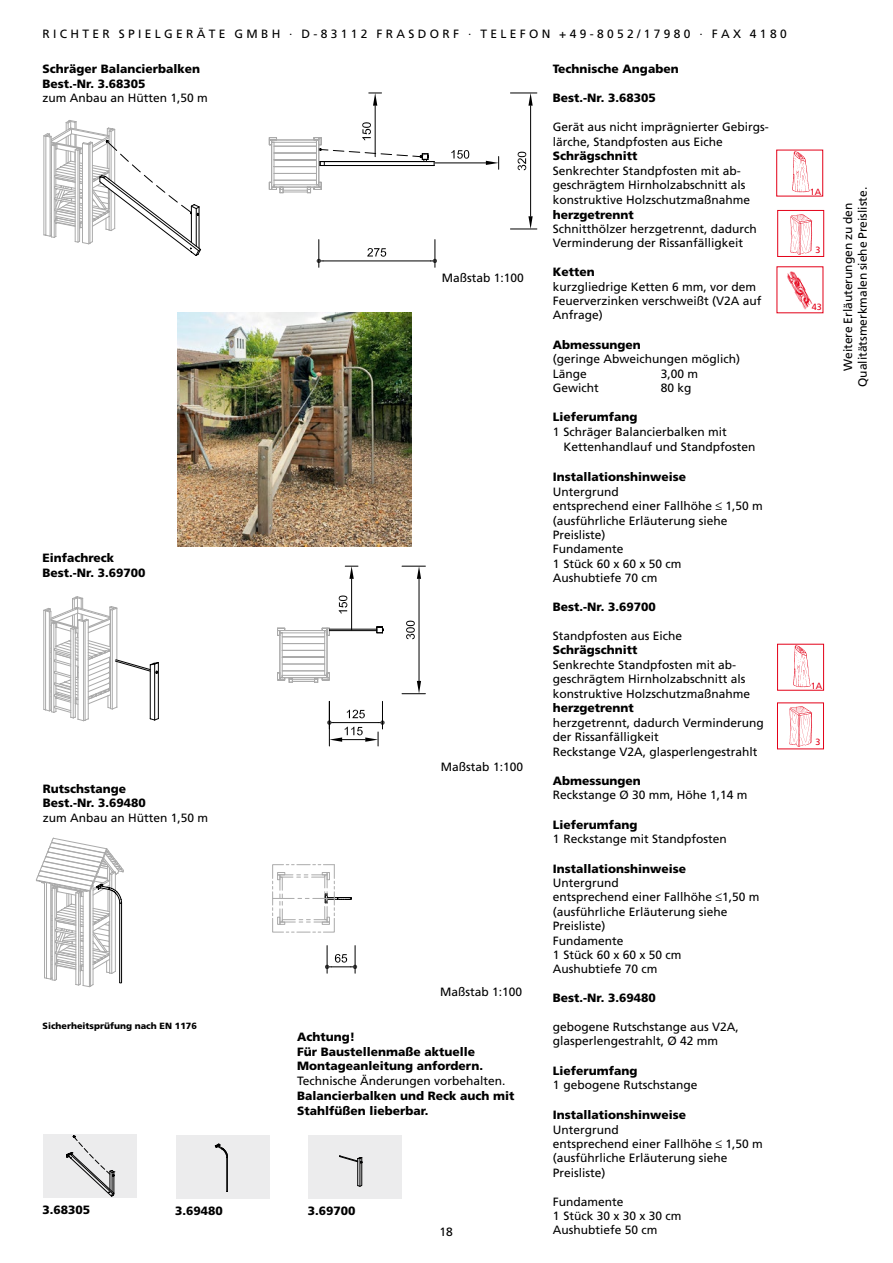
<style>
.page{position:relative;width:893px;height:1263px;background:#fff}
.page>*{position:absolute;margin:0;border:0;box-sizing:border-box;transform-origin:0 0}
.t1{font:12px/14.4px "Frutiger LT";color:#000}
.t2{font:900 12px/14.4px "Frutiger LT";color:#000}
.t3{font:12px "Frutiger LT";letter-spacing:.28em;color:#000}
.t4{font:900 9px "Frutiger LT";color:#000}
.t5{font:9px "Frutiger LT";color:#e30018}
.s1{font-family:"Script MT Bold"}
</style>
<div class="page">
<div style="left:777px;top:210px;width:47px;height:47px;border:1px solid #e30018"></div>
<img style="left:790px;top:214px;width:22px;height:40px">
<div style="left:776px;top:150px;width:47px;height:46px;border:1px solid #e30018"></div>
<img style="left:787px;top:151px;width:25px;height:44px">
<img style="left:776px;top:254px;width:47px;height:60px">
<div style="left:777px;top:702px;width:47px;height:47px;border:1px solid #e30018"></div>
<img style="left:789px;top:706px;width:23px;height:41px">
<img style="left:178px;top:312px;width:234px;height:234px">
<div style="left:777px;top:644px;width:47px;height:47px;border:1px solid #e30018"></div>
<img style="left:788px;top:645px;width:25px;height:43px">
<div style="left:43px;top:1134px;width:94px;height:64px;background:#ececed"></div>
<svg style="left:66px;top:1136px;width:50px;height:61px"></svg>
<div style="left:176px;top:1135px;width:94px;height:63px;background:#ececed"></div>
<div style="left:308px;top:1135px;width:93px;height:63px;background:#ececed"></div>
<hr style="left:227px;top:1157px;width:1px;height:34px;background:#000">
<hr style="left:226px;top:1157px;width:1px;height:34px;background:#000">
<svg style="left:215px;top:1144px;width:13px;height:13px"></svg>
<svg style="left:339px;top:1155px;width:24px;height:32px"></svg>
<svg style="left:43px;top:120px;width:158px;height:136px"></svg>
<hr style="left:274px;top:146px;width:42px;height:1px;background:#aaa">
<hr style="left:274px;top:180px;width:42px;height:1px;background:#aaa">
<hr style="left:274px;top:173px;width:42px;height:1px;background:#aaa">
<hr style="left:274px;top:166px;width:42px;height:1px;background:#aaa">
<hr style="left:274px;top:160px;width:42px;height:1px;background:#aaa">
<hr style="left:274px;top:153px;width:42px;height:1px;background:#aaa">
<hr style="left:272px;top:142px;width:44px;height:1px;background:#aaa">
<hr style="left:276px;top:140px;width:38px;height:1px;background:#aaa">
<hr style="left:316px;top:140px;width:1px;height:45px;background:#aaa">
<hr style="left:318px;top:145px;width:1px;height:37px;background:#aaa">
<hr style="left:274px;top:142px;width:1px;height:45px;background:#aaa">
<hr style="left:271px;top:145px;width:1px;height:37px;background:#aaa">
<svg style="left:269px;top:137px;width:8px;height:8px"></svg>
<svg style="left:269px;top:182px;width:53px;height:12px"></svg>
<hr style="left:323px;top:260px;width:108px;height:1px;background:#000">
<svg style="left:317px;top:240px;width:6px;height:27px"></svg>
<svg style="left:431px;top:240px;width:6px;height:27px"></svg>
<svg style="left:367px;top:248px;width:19px;height:9px"></svg>
<hr style="left:375px;top:106px;width:1px;height:51px;background:#000">
<svg style="left:369px;top:93px;width:13px;height:13px"></svg>
<svg style="left:314px;top:122px;width:121px;height:44px"></svg>
<hr style="left:435px;top:162px;width:51px;height:1px;background:#000">
<svg style="left:486px;top:156px;width:13px;height:13px"></svg>
<svg style="left:451px;top:150px;width:18px;height:9px"></svg>
<hr style="left:530px;top:106px;width:1px;height:110px;background:#000">
<svg style="left:510px;top:93px;width:27px;height:13px"></svg>
<svg style="left:510px;top:216px;width:27px;height:14px"></svg>
<svg style="left:518px;top:152px;width:8px;height:18px"></svg>
<svg style="left:43px;top:596px;width:116px;height:125px"></svg>
<hr style="left:282px;top:636px;width:43px;height:1px;background:#aaa">
<hr style="left:282px;top:670px;width:43px;height:1px;background:#aaa">
<hr style="left:282px;top:664px;width:43px;height:1px;background:#aaa">
<hr style="left:282px;top:657px;width:43px;height:1px;background:#aaa">
<hr style="left:282px;top:650px;width:43px;height:1px;background:#aaa">
<hr style="left:282px;top:643px;width:43px;height:1px;background:#aaa">
<hr style="left:280px;top:632px;width:45px;height:1px;background:#aaa">
<hr style="left:285px;top:630px;width:37px;height:1px;background:#aaa">
<hr style="left:282px;top:633px;width:1px;height:45px;background:#aaa">
<hr style="left:280px;top:635px;width:1px;height:38px;background:#aaa">
<svg style="left:277px;top:628px;width:9px;height:8px"></svg>
<hr style="left:324px;top:630px;width:1px;height:45px;background:#aaa">
<hr style="left:327px;top:635px;width:1px;height:38px;background:#aaa">
<svg style="left:322px;top:627px;width:8px;height:9px"></svg>
<svg style="left:277px;top:672px;width:53px;height:11px"></svg>
<svg style="left:376px;top:626px;width:8px;height:8px"></svg>
<hr style="left:329px;top:630px;width:48px;height:1px;background:#000">
<hr style="left:329px;top:629px;width:48px;height:1px;background:#000">
<hr style="left:351px;top:579px;width:1px;height:51px;background:#000">
<svg style="left:345px;top:566px;width:13px;height:13px"></svg>
<svg style="left:339px;top:595px;width:8px;height:18px"></svg>
<hr style="left:419px;top:579px;width:1px;height:102px;background:#000">
<svg style="left:402px;top:681px;width:23px;height:13px"></svg>
<svg style="left:402px;top:566px;width:23px;height:13px"></svg>
<svg style="left:406px;top:621px;width:9px;height:18px"></svg>
<svg style="left:327px;top:701px;width:58px;height:45px"></svg>
<svg style="left:272px;top:864px;width:80px;height:69px"></svg>
<svg style="left:325px;top:945px;width:32px;height:28px"></svg>
<svg style="left:36px;top:837px;width:88px;height:150px"></svg>
<p class="t3" style="left:43px;top:27px;width:746px">RICHTER SPIELGERÄTE GMBH · D-83112 FRASDORF · TELEFON +49-8052/17980 · FAX 4180</p>
<p class="t2" style="left:43px;top:62px;width:159px">Schräger Balancierbalken<br>Best.-Nr. 3.68305</p>
<p class="t1" style="left:43px;top:91px;width:167px">zum Anbau an Hütten 1,50 m</p>
<p class="t2" style="left:43px;top:551px;width:104px">Einfachreck<br>Best.-Nr. 3.69700</p>
<p class="t2" style="left:43px;top:781px;width:104px">Rutschstange<br>Best.-Nr. 3.69480</p>
<p class="t1" style="left:43px;top:810px;width:167px">zum Anbau an Hütten 1,50 m</p>
<p class="t4" style="left:43px;top:1020px;width:156px">Sicherheitsprüfung nach EN 1176</p>
<p class="t2" style="left:43px;top:1202px;width:49px">3.68305</p>
<p class="t2" style="left:175px;top:1203px;width:49px">3.69480</p>
<p class="t1" style="left:442px;top:270px;width:84px">Maßstab 1:100</p>
<p class="t1" style="left:441px;top:759px;width:84px">Maßstab 1:100</p>
<p class="t1" style="left:440px;top:985px;width:84px">Maßstab 1:100</p>
<p class="t2" style="left:297px;top:1030px;width:188px">Achtung!<br>Für Baustellenmaße aktuelle<br>Montageanleitung anfordern.</p>
<p class="t1" style="left:297px;top:1073px;width:210px">Technische Änderungen vorbehalten.</p>
<p class="t2" style="left:297px;top:1088px;width:219px;line-height:15px">Balancierbalken und Reck auch mit<br>Stahlfüßen lieberbar.</p>
<p class="t2" style="left:308px;top:1204px;width:49px">3.69700</p>
<p class="t1" style="left:439px;top:1225px;width:15px">18</p>
<p class="t2" style="left:553px;top:62px;width:127px">Technische Angaben</p>
<p class="t2" style="left:553px;top:91px;width:104px">Best.-Nr. 3.68305</p>
<p class="t1" style="left:553px;top:119px;width:218px;line-height:15px">Gerät aus nicht imprägnierter Gebirgs&shy;lärche, Standpfosten aus Eiche</p>
<p class="t2" style="left:553px;top:149px;width:86px">Schrägschnitt</p>
<p class="t1" style="left:553px;top:163px;width:199px">Senkrechter Standpfosten mit ab&shy;geschrägtem Hirnholzabschnitt als konstruktive Holzschutzmaßnahme</p>
<p class="t2" style="left:553px;top:207px;width:83px">herzgetrennt</p>
<p class="t1" style="left:553px;top:222px;width:206px">Schnitthölzer herzgetrennt, dadurch<br>Verminderung der Rissanfälligkeit</p>
<p class="t2" style="left:553px;top:265px;width:43px">Ketten</p>
<p class="t1" style="left:553px;top:279px;width:210px">kurzgliedrige Ketten 6 mm, vor dem<br>Feuerverzinken verschweißt (V2A auf<br>Anfrage)</p>
<p class="t2" style="left:553px;top:337px;width:90px">Abmessungen</p>
<p class="t1" style="left:553px;top:352px;width:189px">(geringe Abweichungen möglich)<br>Länge</p>
<p class="t1" style="left:661px;top:366px;width:39px">3,00 m</p>
<p class="t1" style="left:553px;top:381px;width:47px">Gewicht</p>
<p class="t1" style="left:661px;top:381px;width:32px">80 kg</p>
<p class="t2" style="left:553px;top:410px;width:86px">Lieferumfang</p>
<p class="t1" style="left:563px;top:425px;width:194px;line-height:15px;text-indent:-11px">1 Schräger Balancierbalken mit<br>Kettenhandlauf und Standpfosten</p>
<p class="t2" style="left:553px;top:470px;width:135px">Installationshinweise</p>
<p class="t1" style="left:553px;top:484px;width:211px">Untergrund<br>entsprechend einer Fallhöhe <span class="s1">≤</span> 1,50 m (ausführliche Erläuterung siehe<br>Preisliste)<br>Fundamente<br>1 Stück 60 x 60 x 50 cm<br>Aushubtiefe 70 cm</p>
<p class="t2" style="left:553px;top:599px;width:104px">Best.-Nr. 3.69700</p>
<p class="t1" style="left:553px;top:628px;width:131px">Standpfosten aus Eiche</p>
<p class="t2" style="left:553px;top:643px;width:86px">Schrägschnitt</p>
<p class="t1" style="left:553px;top:657px;width:199px">Senkrechte Standpfosten mit ab&shy;geschrägtem Hirnholzabschnitt als konstruktive Holzschutzmaßnahme</p>
<p class="t2" style="left:553px;top:701px;width:83px">herzgetrennt</p>
<p class="t1" style="left:553px;top:715px;width:212px">herzgetrennt, dadurch Verminderung der Rissanfälligkeit<br>Reckstange V2A, glasperlengestrahlt</p>
<p class="t2" style="left:553px;top:773px;width:90px">Abmessungen</p>
<p class="t1" style="left:553px;top:788px;width:196px">Reckstange Ø 30 mm, Höhe 1,14 m</p>
<p class="t2" style="left:553px;top:817px;width:86px">Lieferumfang</p>
<p class="t1" style="left:553px;top:832px;width:175px">1 Reckstange mit Standpfosten</p>
<p class="t2" style="left:553px;top:861px;width:135px">Installationshinweise</p>
<p class="t1" style="left:553px;top:876px;width:208px">Untergrund<br>entsprechend einer Fallhöhe <span class="s1">≤</span>1,50 m (ausführliche Erläuterung siehe<br>Preisliste)<br>Fundamente<br>1 Stück 60 x 60 x 50 cm<br>Aushubtiefe 70 cm</p>
<p class="t2" style="left:553px;top:991px;width:104px">Best.-Nr. 3.69480</p>
<p class="t1" style="left:553px;top:1020px;width:188px">gebogene Rutschstange aus V2A, glasperlengestrahlt, Ø 42 mm</p>
<p class="t2" style="left:553px;top:1063px;width:86px">Lieferumfang</p>
<p class="t1" style="left:553px;top:1078px;width:146px">1 gebogene Rutschstange</p>
<p class="t2" style="left:553px;top:1108px;width:135px">Installationshinweise</p>
<p class="t1" style="left:553px;top:1122px;width:211px">Untergrund<br>entsprechend einer Fallhöhe <span class="s1">≤</span> 1,50 m (ausführliche Erläuterung siehe<br>Preisliste)</p>
<p class="t1" style="left:553px;top:1194px;width:130px">Fundamente<br>1 Stück 30 x 30 x 30 cm<br>Aushubtiefe 50 cm</p>
<p class="t5" style="left:810px;top:186px;width:13px">1A</p>
<p class="t5" style="left:816px;top:244px;width:7px">3</p>
<p class="t5" style="left:812px;top:302px;width:12px">43</p>
<p class="t1" style="left:841px;top:387px;width:202px;text-align:center;rotate:-90deg">Weitere Erläuterungen zu den<br>Qualitätsmerkmalen siehe Preisliste.</p>
<p class="t5" style="left:811px;top:680px;width:13px">1A</p>
<p class="t5" style="left:815px;top:737px;width:7px">3</p>
</div>
